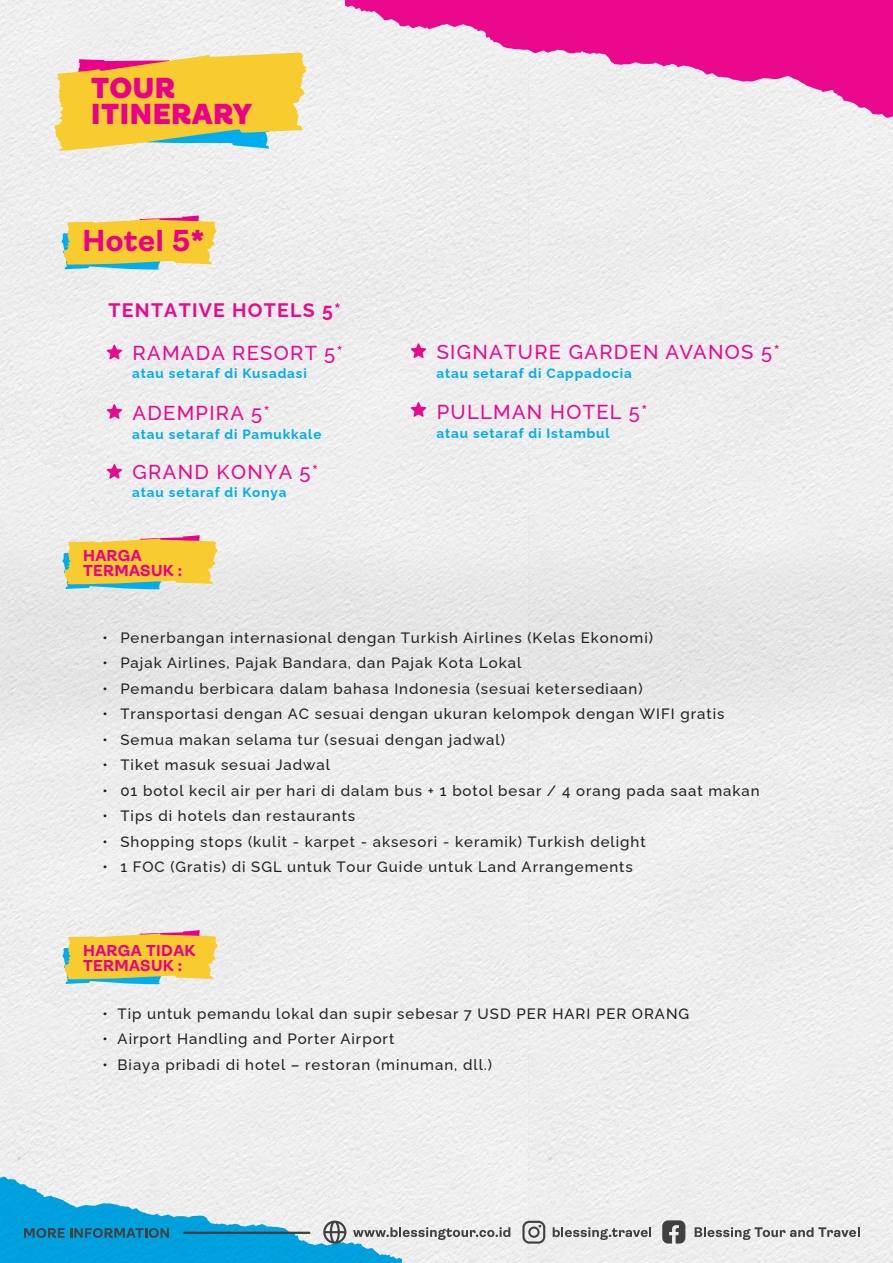
<style>
.page{position:relative;width:893px;height:1263px;background:#fff}
.page>*{position:absolute;margin:0;border:0;box-sizing:border-box;transform-origin:0 0}
.t1{font:700 30.3px "Ambit";letter-spacing:.02em;color:#ea008a}
.t2{font:900 28.95px/26.2px "Ambit";letter-spacing:.02em;color:#ea008a}
.t3{font:100 20.1px "Raleway";letter-spacing:.065em;color:#ea098d}
.t4{font:100 19.5px "Raleway";letter-spacing:.065em;color:#ea098d}
.t5{font:700 15.75px/14.4px "Ambit";letter-spacing:.02em;color:#ea008a}
.t6{font:100 15px "Raleway";letter-spacing:.065em;color:#231f20}
.t7{font:100 13.5px "Raleway";letter-spacing:.065em;color:#00adee}
</style>
<div class="page">
<img style="left:0;top:0;width:893px;height:1263px">
<svg style="left:662px;top:1220px;width:23px;height:23px"></svg>
<svg style="left:522px;top:1221px;width:23px;height:22px"></svg>
<svg style="left:553px;top:1227px;width:98px;height:13px"></svg>
<svg style="left:695px;top:1227px;width:165px;height:13px"></svg>
<svg style="left:0;top:1172px;width:510px;height:91px"></svg>
<hr style="left:183px;top:1232px;width:127px;height:2px;background:#404041">
<svg style="left:345px;top:0;width:548px;height:125px"></svg>
<svg style="left:54px;top:53px;width:253px;height:98px;background:#eacb5b"></svg>
<svg style="left:62px;top:535px;width:156px;height:54px;background:#e5cb5f"></svg>
<svg style="left:62px;top:930px;width:156px;height:54px;background:#e5cb60"></svg>
<svg style="left:61px;top:215px;width:156px;height:55px;background:#e5cc62"></svg>
<svg style="left:107px;top:345px;width:15px;height:14px"></svg>
<svg style="left:107px;top:404px;width:15px;height:15px"></svg>
<svg style="left:107px;top:464px;width:15px;height:15px"></svg>
<svg style="left:411px;top:343px;width:15px;height:15px"></svg>
<svg style="left:411px;top:402px;width:15px;height:15px"></svg>
<h2 class="t2" style="left:91px;top:75px;width:162px">TOUR<br>ITINERARY</h2>
<h1 class="t1" style="left:82px;top:224px;width:124px">Hotel 5*</h1>
<h3 class="t4" style="left:109px;top:294px;width:234px">TENTATIVE HOTELS 5*</h3>
<h3 class="t3" style="left:133px;top:337px;width:212px">RAMADA RESORT 5*</h3>
<p class="t7" style="left:132px;top:363px;width:176px">atau setaraf di Kusadasi</p>
<h3 class="t3" style="left:133px;top:397px;width:139px">ADEMPIRA 5*</h3>
<p class="t7" style="left:132px;top:423px;width:191px">atau setaraf di Pamukkale</p>
<h3 class="t3" style="left:133px;top:455px;width:187px">GRAND KONYA 5*</h3>
<p class="t7" style="left:132px;top:482px;width:156px">atau setaraf di Konya</p>
<p class="t5" style="left:83px;top:549px;width:101px">HARGA<br>TERMASUK :</p>
<h3 class="t3" style="left:437px;top:336px;width:345px">SIGNATURE GARDEN AVANOS 5*</h3>
<p class="t7" style="left:436px;top:362px;width:197px">atau setaraf di Cappadocia</p>
<h3 class="t3" style="left:437px;top:396px;width:212px">PULLMAN HOTEL 5*</h3>
<p class="t7" style="left:436px;top:422px;width:175px">atau setaraf di Istambul</p>
<p class="t6" style="left:103px;top:625px;width:552px">• Penerbangan internasional dengan Turkish Airlines (Kelas Ekonomi)</p>
<p class="t6" style="left:103px;top:651px;width:420px">• Pajak Airlines, Pajak Bandara, dan Pajak Kota Lokal</p>
<p class="t6" style="left:103px;top:676px;width:542px">• Pemandu berbicara dalam bahasa Indonesia (sesuai ketersediaan)</p>
<p class="t6" style="left:103px;top:702px;width:623px">• Transportasi dengan AC sesuai dengan ukuran kelompok dengan WIFI gratis</p>
<p class="t6" style="left:103px;top:727px;width:404px">• Semua makan selama tur (sesuai dengan jadwal)</p>
<p class="t6" style="left:103px;top:753px;width:229px">• Tiket masuk sesuai Jadwal</p>
<p class="t6" style="left:103px;top:778px;width:659px">• 01 botol kecil air per hari di dalam bus + 1 botol besar / 4 orang pada saat makan</p>
<p class="t6" style="left:103px;top:804px;width:254px">• Tips di hotels dan restaurants</p>
<p class="t6" style="left:103px;top:829px;width:545px">• Shopping stops (kulit - karpet - aksesori - keramik) Turkish delight</p>
<p class="t6" style="left:103px;top:855px;width:532px">• 1 FOC (Gratis) di SGL untuk Tour Guide untuk Land Arrangements</p>
<p class="t5" style="left:83px;top:944px;width:114px">HARGA TIDAK<br>TERMASUK :</p>
<p class="t6" style="left:103px;top:1001px;width:588px">• Tip untuk pemandu lokal dan supir sebesar 7 USD PER HARI PER ORANG</p>
<p class="t6" style="left:103px;top:1027px;width:293px">• Airport Handling and Porter Airport</p>
<p class="t6" style="left:103px;top:1052px;width:391px">• Biaya pribadi di hotel – restoran (minuman, dll.)</p>
</div>
